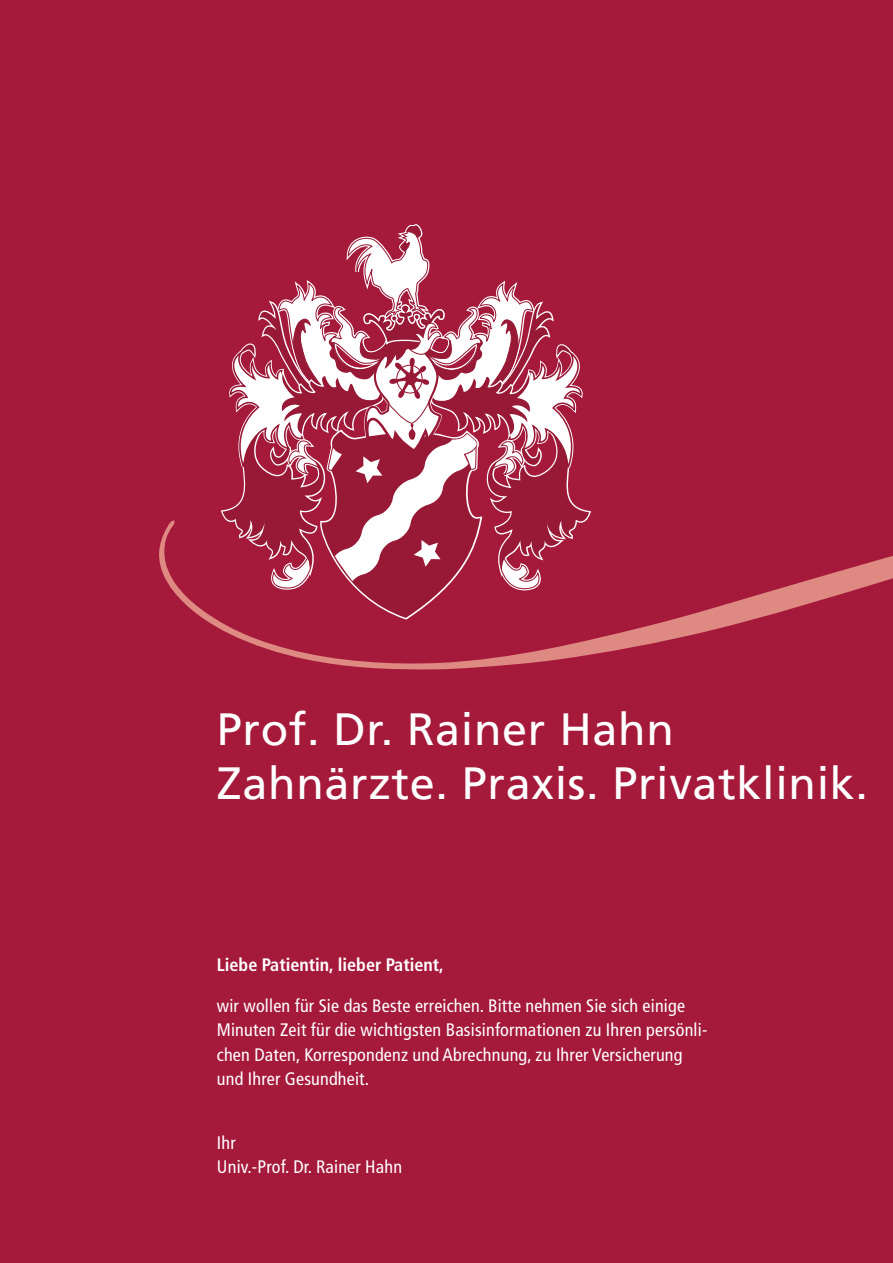
<style>
.page{position:relative;width:893px;height:1263px;background:#a5193b}
.page>*{position:absolute;margin:0;border:0;box-sizing:border-box;transform-origin:0 0}
.t1{font:45px/54px "Frutiger";letter-spacing:.015em;color:#fff}
.t2{font:condensed 18.15px/24.5px "Frutiger";letter-spacing:.01em;color:#fff}
.t3{font:700 condensed 18.15px "Frutiger";color:#fff}
</style>
<div class="page">
<svg style="left:159px;top:520px;width:734px;height:150px"></svg>
<svg style="left:219px;top:224px;width:374px;height:399px"></svg>
<h1 class="t1" style="left:217px;top:702px;width:653px">Prof. Dr. Rainer Hahn<br>Zahnärzte. Praxis. Privatklinik.</h1>
<p class="t3" style="left:217px;top:953px;width:229px">Liebe Patientin, lieber Patient,</p>
<p class="t2" style="left:217px;top:993px;width:492px">wir wollen für Sie das Beste erreichen. Bitte nehmen Sie sich einige Minuten Zeit für die wichtigsten Basisinformationen zu Ihren persönli&shy;chen Daten, Korrespondenz und Abrechnung, zu Ihrer Versicherung und Ihrer Gesundheit.</p>
<p class="t2" style="left:217px;top:1130px;width:187px">Ihr<br>Univ.-Prof. Dr. Rainer Hahn</p>
</div>
